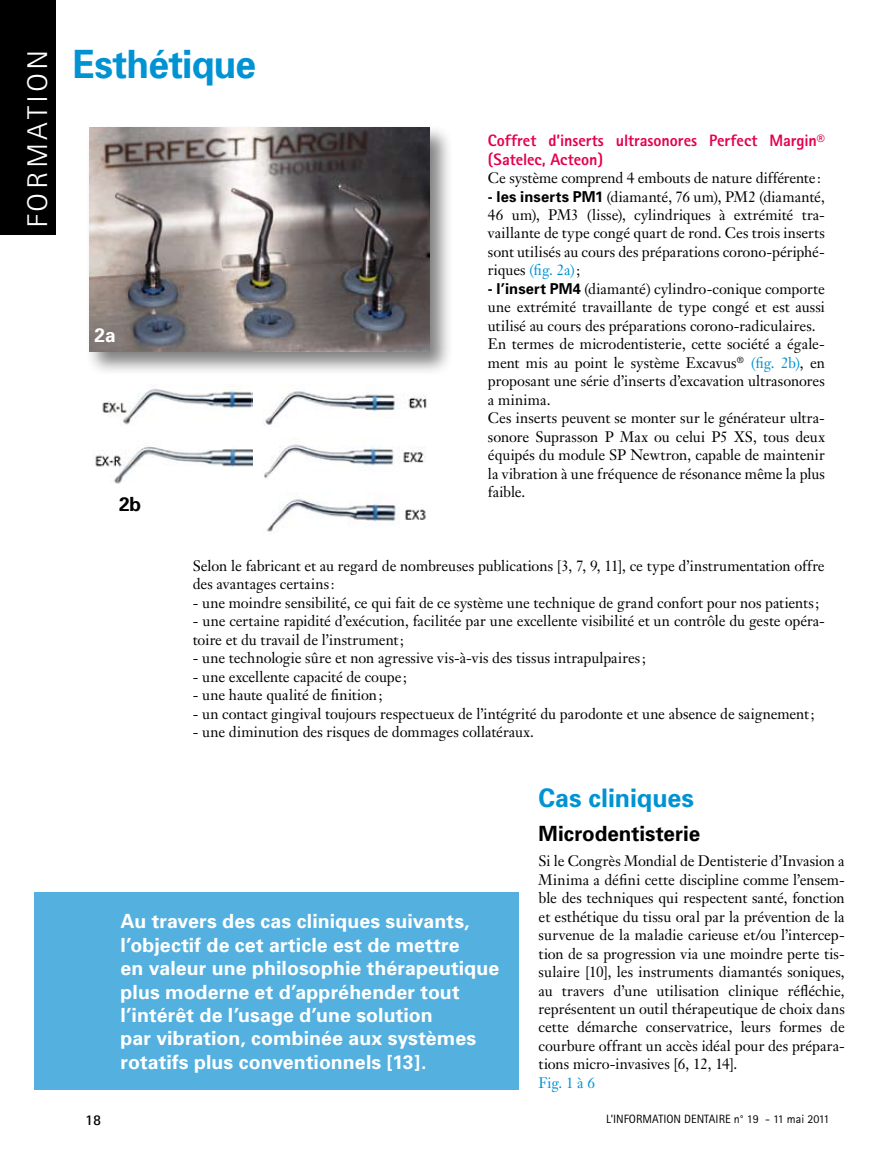
<style>
.page{position:relative;width:893px;height:1149px;background:#fff}
.page>*{position:absolute;margin:0;border:0;box-sizing:border-box;transform-origin:0 0}
.t1{font:700 39px "Univers";letter-spacing:-.02em;color:#0093d3;scale:.95 1}
.t2{font:300 28.5px "Rotis Sans Serif";letter-spacing:.1em;color:#fff;scale:1.16 1}
.t3{font:700 25.5px "Univers";color:#0093d3}
.t4{font:700 21px "Univers";color:#000}
.t5{font:700 19.5px/23.4px "Univers";letter-spacing:.005em;color:#fff}
.t6{font:700 19.5px "Univers";color:#000}
.t7{font:800 16.5px/18.5px "Rotis Sans Serif";color:#e3004d}
.t8{font:15px/18.5px "Janson Text";color:#000}
.t9{font:15px "Janson Text";color:#0093d3}
.t10{font:700 15px "Rotis Sans Serif";color:#000}
.t11{font:12px "Rotis Sans Serif";color:#000}
.s1{font-family:"Univers";font-weight:700}
.s2{color:#0093d3}
</style>
<div class="page">
<div style="left:0;top:0;width:55px;height:234px;background:#000"></div>
<img style="left:95px;top:385px;width:158px;height:99px">
<img style="left:264px;top:391px;width:163px;height:35px">
<img style="left:264px;top:444px;width:161px;height:35px">
<img style="left:266px;top:499px;width:160px;height:33px">
<div style="left:85px;top:123px;width:368px;height:252px;background:#000;opacity:.5"></div>
<img style="left:89px;top:128px;width:340px;height:223px">
<div style="left:34px;top:891px;width:485px;height:198px;background:#53b0df"></div>
<h2 class="t2" style="left:21px;top:228px;width:156px;rotate:-90deg">formation</h2>
<h1 class="t1" style="left:73px;top:40px;width:194px">Esthétique</h1>
<h3 class="t5" style="left:95px;top:324px;width:23px">2a</h3>
<h3 class="t6" style="left:119px;top:491px;width:24px">2b</h3>
<p class="t7" style="left:488px;top:131px;width:338px">Coffret d’inserts ultrasonores Perfect Margin® (Satelec, Acteon)</p>
<p class="t8" style="left:488px;top:168px;width:334px">Ce système comprend 4 embouts de nature différente:</p>
<p class="t8" style="left:488px;top:187px;width:338px;text-align:justify"><span class="s1">- les inserts PM1</span> (diamanté, 76 um), PM2 (diamanté, 46 um), PM3 (lisse), cylindriques à extrémité tra&shy;vaillante de type congé quart de rond. Ces trois inserts sont utilisés au cours des préparations corono-périphé&shy;riques <span class="s2">(fig. 2a)</span>;</p>
<p class="t8" style="left:488px;top:279px;width:338px"><span class="s1">- l’insert PM4</span> (diamanté) cylindro-conique comporte une extrémité travaillante de type congé et est aussi utilisé au cours des préparations corono-radiculaires.<br>En termes de microdentisterie, cette société a égale&shy;ment mis au point le système Excavus<sup>®</sup> <span class="s2">(fig. 2b)</span>, en proposant une série d’inserts d’excavation ultrasonores a minima.<br>Ces inserts peuvent se monter sur le générateur ultra&shy;sonore Suprasson P Max ou celui P5 XS, tous deux équipés du module SP Newtron, capable de maintenir la vibration à une fréquence de résonance même la plus faible.</p>
<p class="t8" style="left:193px;top:556px;width:633px">Selon le fabricant et au regard de nombreuses publications [3, 7, 9, 11], ce type d’instrumentation offre des avantages certains:</p>
<p class="t8" style="left:193px;top:593px;width:628px">- une moindre sensibilité, ce qui fait de ce système une technique de grand confort pour nos patients;</p>
<p class="t8" style="left:193px;top:611px;width:634px">- une certaine rapidité d’exécution, facilitée par une excellente visibilité et un contrôle du geste opéra&shy;toire et du travail de l’instrument;</p>
<p class="t8" style="left:193px;top:648px;width:455px">- une technologie sûre et non agressive vis-à-vis des tissus intrapulpaires;</p>
<p class="t8" style="left:193px;top:667px;width:216px">- une excellente capacité de coupe;</p>
<p class="t8" style="left:193px;top:685px;width:191px">- une haute qualité de finition;</p>
<p class="t8" style="left:193px;top:703px;width:623px">- un contact gingival toujours respectueux de l’intégrité du parodonte et une absence de saignement;</p>
<p class="t8" style="left:193px;top:722px;width:343px">- une diminution des risques de dommages collatéraux.</p>
<p class="t5" style="left:120px;top:909px;width:380px">Au travers des cas cliniques suivants, l’objectif de cet article est de mettre<br>en valeur une philosophie thérapeutique plus moderne et d’appréhender tout l’intérêt de l’usage d’une solution<br>par vibration, combinée aux systèmes rotatifs plus conventionnels [13].</p>
<h3 class="t3" style="left:539px;top:782px;width:157px">Cas cliniques</h3>
<h3 class="t4" style="left:539px;top:820px;width:163px">Microdentisterie</h3>
<p class="t8" style="left:539px;top:851px;width:308px;text-align:justify">Si le Congrès Mondial de Dentisterie d’Invasion a Minima a défini cette discipline comme l’ensem&shy;ble des techniques qui respectent santé, fonction et esthétique du tissu oral par la prévention de la survenue de la maladie carieuse et/ou l’intercep&shy;tion de sa progression via une moindre perte tis&shy;sulaire [10], les instruments diamantés soniques, au travers d’une utilisation clinique réfléchie, représentent un outil thérapeutique de choix dans cette démarche conservatrice, leurs formes de courbure offrant un accès idéal pour des prépara&shy;tions micro-invasives [6, 12, 14].</p>
<p class="t9" style="left:539px;top:1072px;width:58px">Fig. 1 à 6</p>
<p class="t10" style="left:85px;top:1110px;width:18px">18</p>
<p class="t11" style="left:606px;top:1111px;width:225px">L’INFORMATION DENTAIRE n° 19 - 11 mai 2011</p>
</div>
